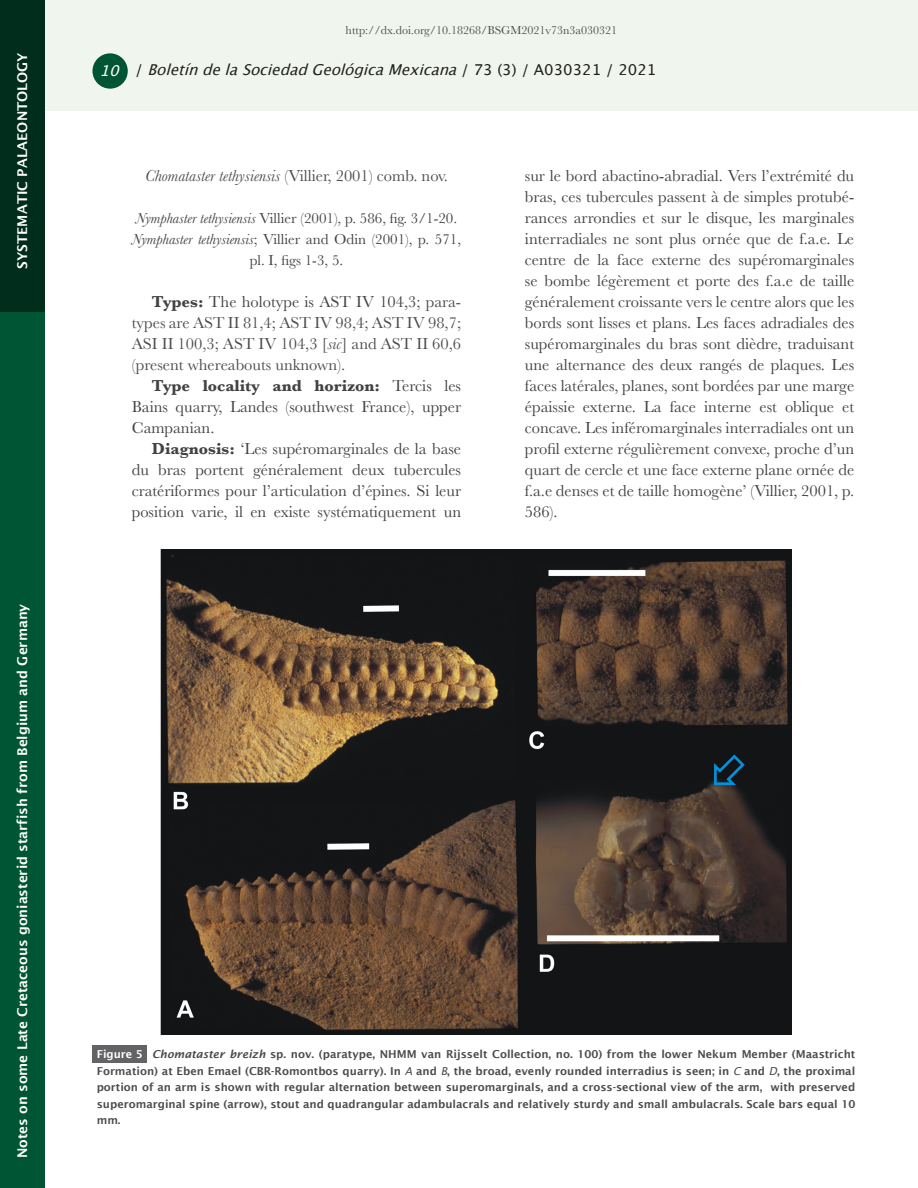
<style>
.page{position:relative;width:918px;height:1188px;background:#fff}
.page>*{position:absolute;margin:0;border:0;box-sizing:border-box;transform-origin:0 0}
.Texto_general{font:16.5px/21px "Baskerville";color:#444142;text-align:justify}
.Texto_general-2{font:16.5px/21px "Baskerville";color:#4b4c4d;text-align:justify}
.Texto_general-3{font:italic 16.5px "Baskerville";color:#4b4c4d}
.Texto_general-4{font:15px/21px "Baskerville";color:#444142;text-align:center}
.t1{font:italic 15px "Lucida Grande";color:#231f20}
.t2{font:italic 15px "Lucida Grande";color:#fff}
.Section{font:600 13.5px "Lucida Sans";color:#fff}
.t3{font:12px "Baskerville";color:#4b4c4d}
.Figure_foot{font:600 10.95px/16.5px "Lucida Sans";color:#4b4c4d;text-align:justify}
.Figure_foot_number{font:600 10.95px "Lucida Sans";color:#fff}
.s1{font-style:normal}
.s2{font-style:italic}
.s3{font-weight:700;color:#444142}
.s4{color:#444142}
.s5{font-weight:700}
.s6{font-weight:400;font-style:italic}
</style>
<div class="page">
<div style="left:0;top:311px;width:44px;height:877px;background:#005534"></div>
<div style="left:45px;top:0;width:873px;height:111px;background:#f0f6ed"></div>
<div style="left:92px;top:53px;width:36px;height:36px;background:#005534;border-radius:50%"></div>
<div style="left:0;top:0;width:44px;height:311px;background:#012d1c"></div>
<img style="left:161px;top:549px;width:630px;height:486px">
<div style="left:92px;top:1046px;width:55px;height:17px;background:#636366"></div>
<p class="Section" style="left:15px;top:269px;width:218px;rotate:-90deg">SYSTEMATIC PALAEONTOLOGY</p>
<p class="Section" style="left:15px;top:1158px;width:556px;rotate:-90deg">Notes on some Late Cretaceous goniasterid starfish from Belgium and Germany</p>
<p class="t2" style="left:100px;top:60px;width:26px">10</p>
<p class="t3" style="left:346px;top:23px;width:273px">http://dx.doi.org/10.18268/BSGM2021v73n3a030321</p>
<p class="t1" style="left:135px;top:59px;width:523px"><span class="s1">/</span> BoletíndelaSociedadGeológicaMexicana<span class="s1">/ 7 3 ( 3 ) / A 0 3 0 3 2 1 / 2 0 2 1</span></p>
<p class="Texto_general-3" style="left:145px;top:165px;width:304px">Chomataster tethysiensis <span class="s1">(Villier, 2001) comb. nov.</span></p>
<p class="Texto_general-4" style="left:136px;top:208px;width:323px"><span class="s2">Nymphaster tethysiensis</span> Villier (2001), p. 586, fig. 3/1-20.</p>
<p class="Texto_general-4" style="left:132px;top:229px;width:331px"><span class="s2">Nymphaster tethysiensis</span>; Villier and Odin (2001), p. 571, pl. I, figs 1-3, 5.</p>
<p class="Texto_general-2" style="left:132px;top:292px;width:331px;text-indent:20px"><span class="s3">Types:</span> <span class="s4">The holotype is AST IV 104,3</span>; para&shy;types are AST II 81,4; AST IV 98,4; AST IV 98,7; ASI II 100,3; AST IV 104,3 [<span class="s2">sic</span>] and AST II 60,6 (present whereabouts unknown).</p>
<p class="Texto_general" style="left:132px;top:376px;width:331px;text-indent:20px"><span class="s5">Type locality and horizon:</span> Tercis les Bains quarry, Landes (southwest France), upper Campanian.</p>
<p class="Texto_general" style="left:132px;top:439px;width:331px;text-indent:20px"><span class="s5">Diagnosis:</span> ‘Les supéromarginales de la base du bras portent généralement deux tubercules cratériformes pour l’articulation d’épines. Si leur position varie, il en existe systématiquement un</p>
<p class="Texto_general" style="left:525px;top:166px;width:331px">sur le bord abactino-abradial. Vers l’extrémité du bras, ces tubercules passent à de simples protubé&shy;rances arrondies et sur le disque, les marginales interradiales ne sont plus ornée que de f.a.e. Le centre de la face externe des supéromarginales se bombe légèrement et porte des f.a.e de taille généralement croissante vers le centre alors que les bords sont lisses et plans. Les faces adradiales des supéromarginales du bras sont dièdre, traduisant une alternance des deux rangés de plaques. Les faces latérales, planes, sont bordées par une marge épaissie externe. La face interne est oblique et concave. Les inféromarginales interradiales ont un profil externe régulièrement convexe, proche d’un quart de cercle et une face externe plane ornée de f.a.e denses et de taille homogène’ (Villier, 2001, p.<br>586).</p>
<p class="Figure_foot" style="left:97px;top:1046px;width:760px;text-indent:55px"><span class="s2">Chomataster breizh</span> sp. nov. (paratype, NHMM van Rijsselt Collection, no. 100) from the lower Nekum Member (Maastricht Formation) at Eben Emael (CBR-Romontbos quarry). In <span class="s6">A</span> and <span class="s6">B</span>, the broad, evenly rounded interradius is seen; in <span class="s6">C</span> and <span class="s6">D</span>, the proximal portion of an arm is shown with regular alternation between superomarginals, and a cross-sectional view of the arm, with preserved superomarginal spine (arrow), stout and quadrangular adambulacrals and relatively sturdy and small ambulacrals. Scale bars equal 10 mm.</p>
<p class="Figure_foot_number" style="left:97px;top:1048px;width:48px">Figure 5</p>
</div>
